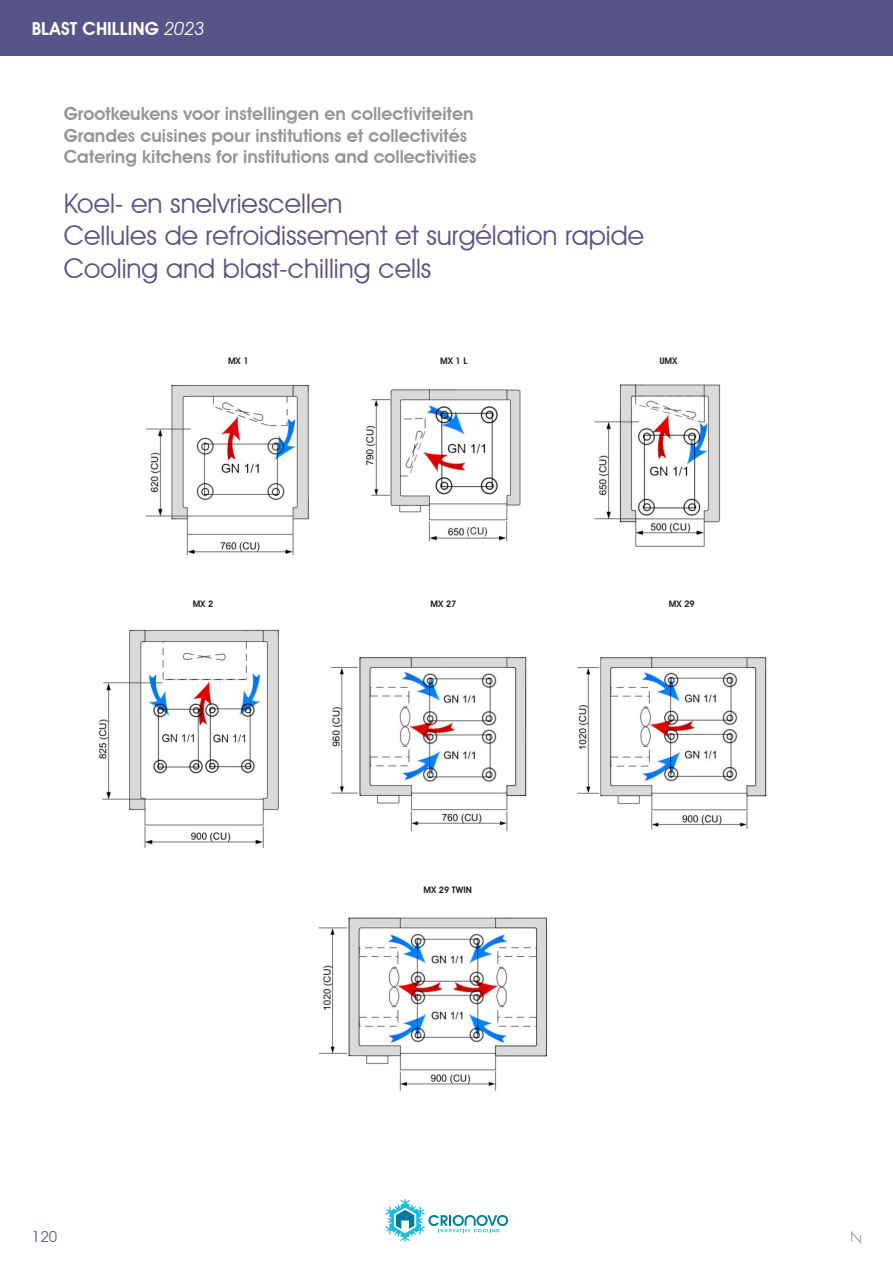
<style>
.page{position:relative;width:893px;height:1263px;background:#fff}
.page>*{position:absolute;margin:0;border:0;box-sizing:border-box;transform-origin:0 0}
.t1{font:27px/32.4px "Avant Garde IT Cby BT";color:#585388}
.t2{font:600 18px/21.6px "Avant Garde IT Cby BT";color:#939598}
.t3{font:600 18px "Avant Garde IT Cby BT";color:#fff}
.t4{font:15px "Avant Garde IT Cby BT";color:#585388}
.t5{font:600 9px "Avant Garde IT Cby BT";color:#231f20}
.s1{font-weight:400;font-style:italic}
</style>
<div class="page">
<svg style="left:385px;top:1199px;width:123px;height:43px"></svg>
<svg style="left:851px;top:1231px;width:10px;height:13px"></svg>
<div style="left:0;top:0;width:893px;height:55px;background:#585388"></div>
<img style="left:145px;top:385px;width:164px;height:170px">
<img style="left:365px;top:389px;width:156px;height:153px">
<img style="left:594px;top:384px;width:127px;height:163px">
<img style="left:98px;top:629px;width:181px;height:220px">
<img style="left:331px;top:657px;width:196px;height:175px">
<img style="left:577px;top:657px;width:190px;height:173px">
<img style="left:318px;top:917px;width:230px;height:174px">
<p class="t3" style="left:32px;top:21px;width:174px">BLAST CHILLING <span class="s1">2023</span></p>
<p class="t2" style="left:64px;top:104px;width:414px">Grootkeukens voor instellingen en collectiviteiten<br>Grandes cuisines pour institutions et collectivités<br>Catering kitchens for institutions and collectivities</p>
<h1 class="t1" style="left:64px;top:189px;width:582px">Koel- en snelvriescellen<br>Cellules de refroidissement et surgélation rapide<br>Cooling and blast-chilling cells</h1>
<p class="t5" style="left:228px;top:357px;width:22px">MX 1</p>
<p class="t5" style="left:440px;top:357px;width:29px">MX 1 L</p>
<p class="t5" style="left:659px;top:357px;width:20px">UMX</p>
<p class="t5" style="left:193px;top:600px;width:22px">MX 2</p>
<p class="t5" style="left:431px;top:600px;width:27px">MX 27</p>
<p class="t5" style="left:669px;top:600px;width:27px">MX 29</p>
<p class="t5" style="left:423px;top:886px;width:50px">MX 29 TWIN</p>
<p class="t4" style="left:32px;top:1230px;width:27px">120</p>
</div>
